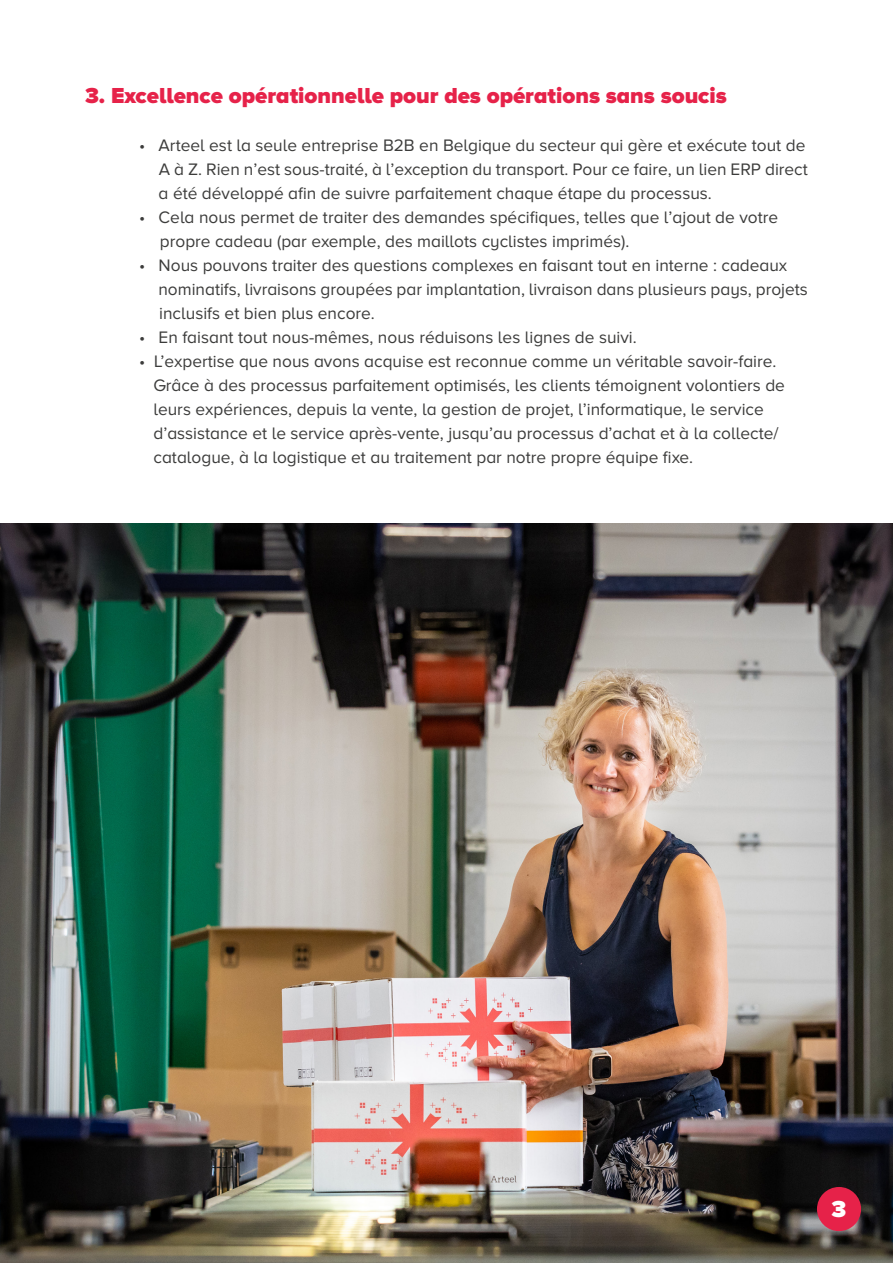
<style>
.page{position:relative;width:893px;height:1263px;background:#fff}
.page>*{position:absolute;margin:0;border:0;box-sizing:border-box;transform-origin:0 0}
.t1{font:900 24px "Proxima Nova A";color:#fff}
.t2{font:900 22.5px "Proxima Nova A";color:#e62249}
.t3{font:17.25px/24px "Proxima Nova A";color:#3c3c3b}
</style>
<div class="page">
<img style="left:0;top:523px;width:893px;height:740px">
<div style="left:817px;top:1187px;width:44px;height:44px;background:#e62249;border-radius:50%"></div>
<h2 class="t2" style="left:85px;top:82px;width:643px">3. Excellence opérationnelle pour des opérations sans soucis</h2>
<p class="t3" style="left:159px;top:133px;width:651px;text-indent:-20px">• Arteel est la seule entreprise B2B en Belgique du secteur qui gère et exécute tout de<br>A à Z. Rien n’est sous-traité, à l’exception du transport. Pour ce faire, un lien ERP direct a été développé afin de suivre parfaitement chaque étape du processus.</p>
<p class="t3" style="left:160px;top:205px;width:620px;text-indent:-21px">• Cela nous permet de traiter des demandes spécifiques, telles que l’ajout de votre propre cadeau (par exemple, des maillots cyclistes imprimés).</p>
<p class="t3" style="left:158px;top:253px;width:651px;text-indent:-19px">• Nous pouvons traiter des questions complexes en faisant tout en interne : cadeaux nominatifs, livraisons groupées par implantation, livraison dans plusieurs pays, projets inclusifs et bien plus encore.</p>
<p class="t3" style="left:139px;top:325px;width:499px">• En faisant tout nous-mêmes, nous réduisons les lignes de suivi.</p>
<p class="t3" style="left:153px;top:349px;width:633px;text-indent:-14px">• L’expertise que nous avons acquise est reconnue comme un véritable savoir-faire.<br>Grâce à des processus parfaitement optimisés, les clients témoignent volontiers de leurs expériences, depuis la vente, la gestion de projet, l’informatique, le service d’assistance et le service après-vente, jusqu’au processus d’achat et à la collecte/ catalogue, à la logistique et au traitement par notre propre équipe fixe.</p>
<h1 class="t1" style="left:832px;top:1195px;width:16px">3</h1>
</div>
